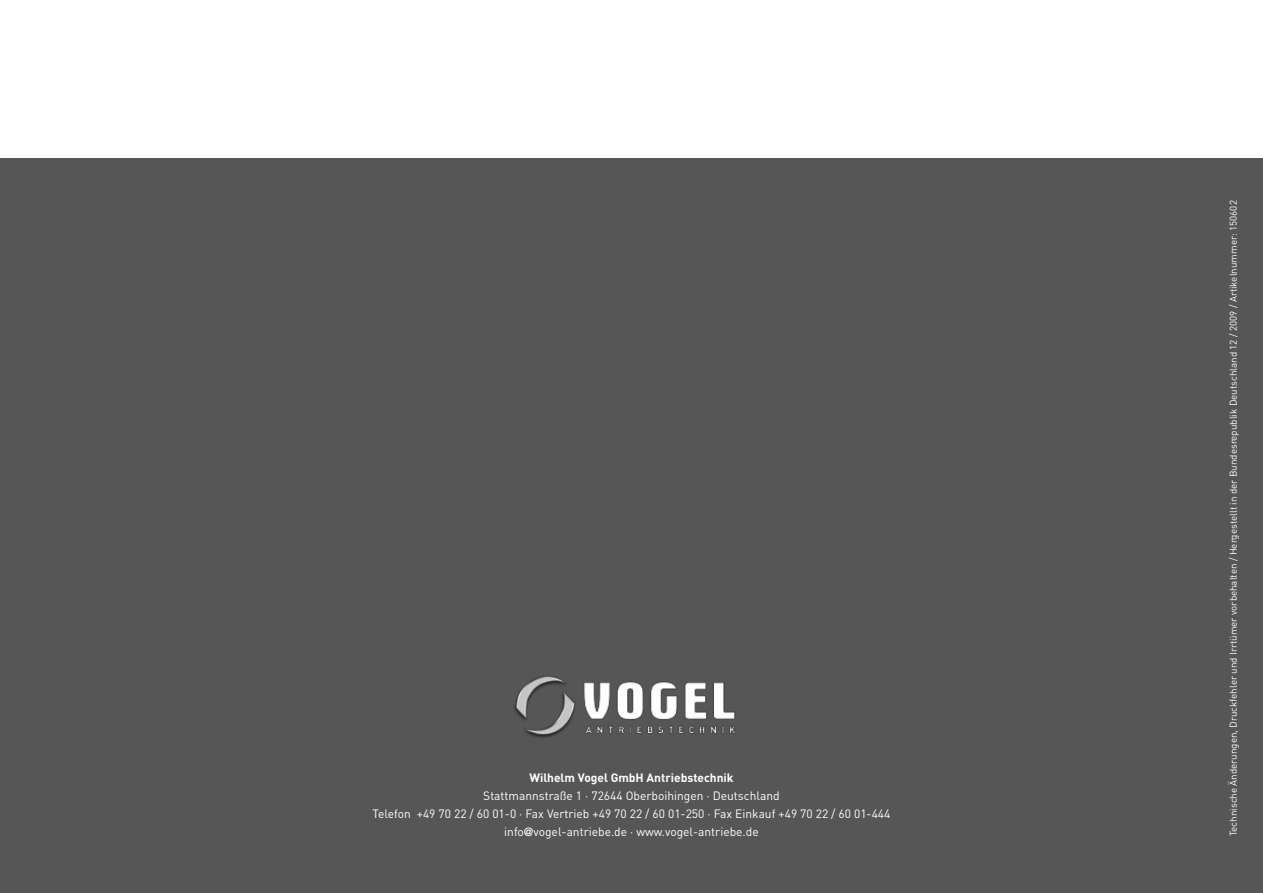
<style>
.page{position:relative;width:1263px;height:893px;background:#fff}
.page>*{position:absolute;margin:0;border:0;box-sizing:border-box;transform-origin:0 0}
.t1{font:12px/18px "DIN";color:#fff;text-align:center}
.t2{font:700 12px "DIN";color:#fff}
.t3{font:9.75px "DIN";color:#fff}
.s1{font-family:"Frutiger";font-weight:700;font-stretch:condensed}
</style>
<div class="page">
<div style="left:0;top:158px;width:1263px;height:735px;background:#575656"></div>
<img style="left:514px;top:676px;width:221px;height:62px">
<p class="t2" style="left:529px;top:769px;width:206px">Wilhelm Vogel GmbH Antriebstechnik</p>
<p class="t1" style="left:372px;top:786px;width:519px">Stattmannstraße 1 · 72644 Oberboihingen · Deutschland<br>Telefon +49 70 22 / 60 01-0 · Fax Vertrieb +49 70 22 / 60 01-250 · Fax Einkauf +49 70 22 / 60 01-444 info<span class="s1">@</span>vogel-antriebe.de · www.vogel-antriebe.de</p>
<p class="t3" style="left:1227px;top:836px;width:637px;rotate:-90deg">Technische Änderungen, Druckfehler und Irrtümer vorbehalten / Hergestellt in der Bundesrepublik Deutschland 12 / 2009 / Artikelnummer: 150602</p>
</div>
